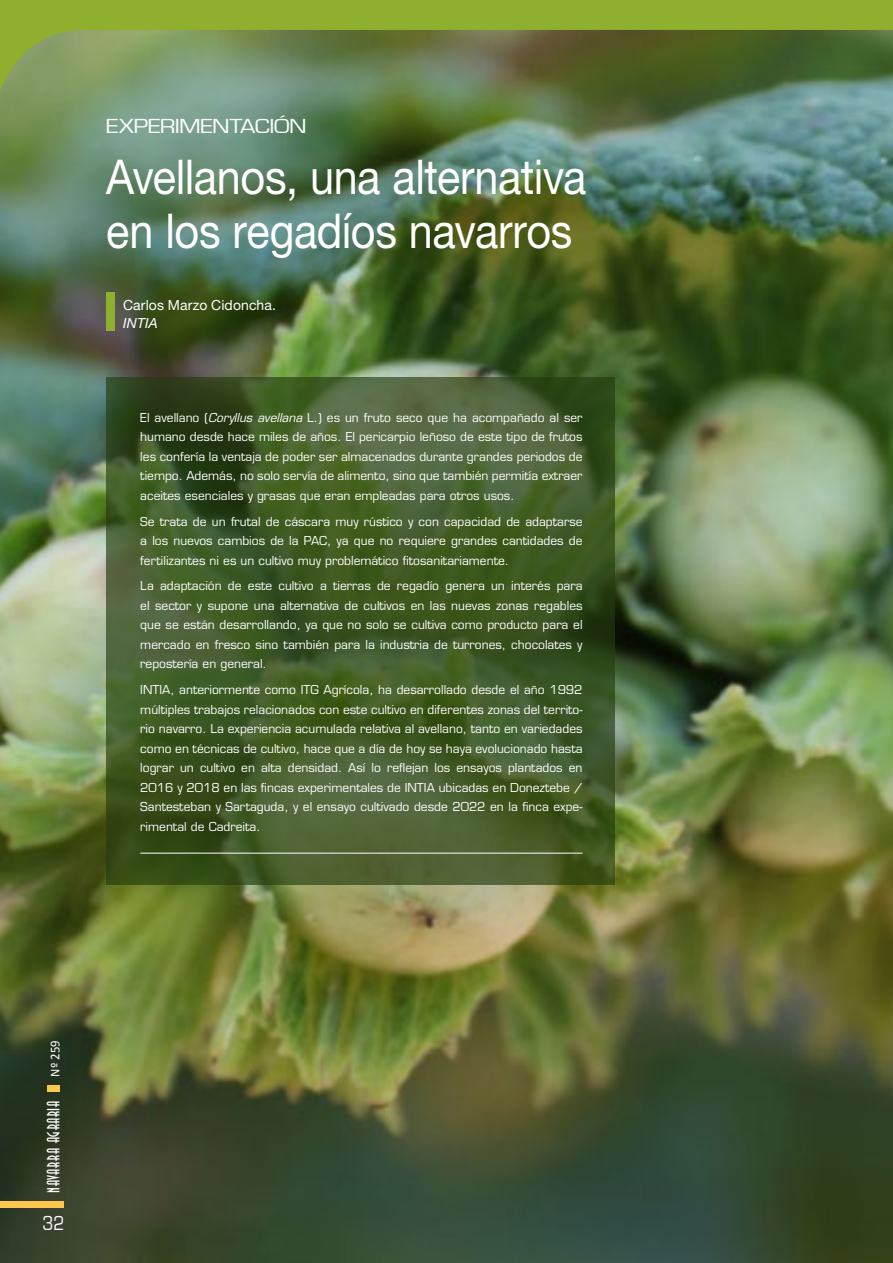
<style>
.page{position:relative;width:893px;height:1263px;background:#fff}
.page>*{position:absolute;margin:0;border:0;box-sizing:border-box;transform-origin:0 0}
.t1{font:48px/54px "Helvetica Neue LT Std";letter-spacing:-.01em;color:#fff;scale:.9 1}
.t2{font:21px "Eurostile T";letter-spacing:-.02em;color:#fff;scale:1.2 1}
.t3{font:21px "Eurostile T";letter-spacing:-.02em;color:#fff;scale:.85 1}
.t4{font:16.5px "Anastasia";letter-spacing:.04em;color:#fff;scale:.95 1}
.t5{font:13.95px "Helvetica Neue LT Std";letter-spacing:.01em;color:#fff}
.t6{font:italic 13.95px "Helvetica Neue LT Std";letter-spacing:.005em;color:#fff}
.t7{font:13.5px "Calibri";color:#fff;scale:.95 1}
.t8{font:12px/19.5px "Eurostile LT Std";color:#fff;text-align:justify}
.s1{font-style:italic}
</style>
<div class="page">
<img style="left:0;top:170px;width:893px;height:1093px">
<svg style="left:0;top:0;width:893px;height:170px;background:#6d8b56"></svg>
<div style="left:0;top:1201px;width:64px;height:7px;background:#fdc64f"></div>
<div style="left:47px;top:1085px;width:13px;height:6px;background:#fdc64f"></div>
<div style="left:106px;top:292px;width:9px;height:39px;background:#8eb02e"></div>
<svg style="left:106px;top:378px;width:509px;height:507px;background:#415928"></svg>
<hr style="left:140px;top:853px;width:443px;height:1px;background:#fff">
<h2 class="t2" style="left:106px;top:115px;width:169px">EXPERIMENTACIÓN</h2>
<h1 class="t1" style="left:106px;top:149px;width:535px">Avellanos, una alternativa en los regadíos navarros</h1>
<p class="t5" style="left:123px;top:297px;width:154px">Carlos Marzo Cidoncha.</p>
<p class="t6" style="left:123px;top:314px;width:36px">INTIA</p>
<p class="t8" style="left:140px;top:408px;width:444px">El avellano (<span class="s1">Coryllus avellana</span> L.) es un fruto seco que ha acompañado al ser humano desde hace miles de años. El pericarpio leñoso de este tipo de frutos les confería la ventaja de poder ser almacenados durante grandes periodos de tiempo. Además, no solo servía de alimento, sino que también permitía extraer aceites esenciales y grasas que eran empleadas para otros usos.</p>
<p class="t8" style="left:140px;top:511px;width:444px">Se trata de un frutal de cáscara muy rústico y con capacidad de adaptarse a los nuevos cambios de la PAC, ya que no requiere grandes cantidades de fertilizantes ni es un cultivo muy problemático fitosanitariamente.</p>
<p class="t8" style="left:140px;top:576px;width:444px">La adaptación de este cultivo a tierras de regadío genera un interés para el sector y supone una alternativa de cultivos en las nuevas zonas regables que se están desarrollando, ya que no solo se cultiva como producto para el mercado en fresco sino también para la industria de turrones, chocolates y repostería en general.</p>
<p class="t8" style="left:140px;top:680px;width:444px">INTIA, anteriormente como ITG Agrícola, ha desarrollado desde el año 1992 múltiples trabajos relacionados con este cultivo en diferentes zonas del territo&shy;rio navarro. La experiencia acumulada relativa al avellano, tanto en variedades como en técnicas de cultivo, hace que a día de hoy se haya evolucionado hasta lograr un cultivo en alta densidad. Así lo reflejan los ensayos plantados en 2016 y 2018 en las fincas experimentales de INTIA ubicadas en Doneztebe / Santesteban y Sartaguda, y el ensayo cultivado desde 2022 en la finca expe&shy;rimental de Cadreita.</p>
<p class="t7" style="left:47px;top:1077px;width:40px;rotate:-90deg">Nº 259</p>
<h3 class="t4" style="left:44px;top:1193px;width:99px;rotate:-90deg">NAVARRA AGRARIA</h3>
<h2 class="t3" style="left:43px;top:1212px;width:27px">32</h2>
</div>
